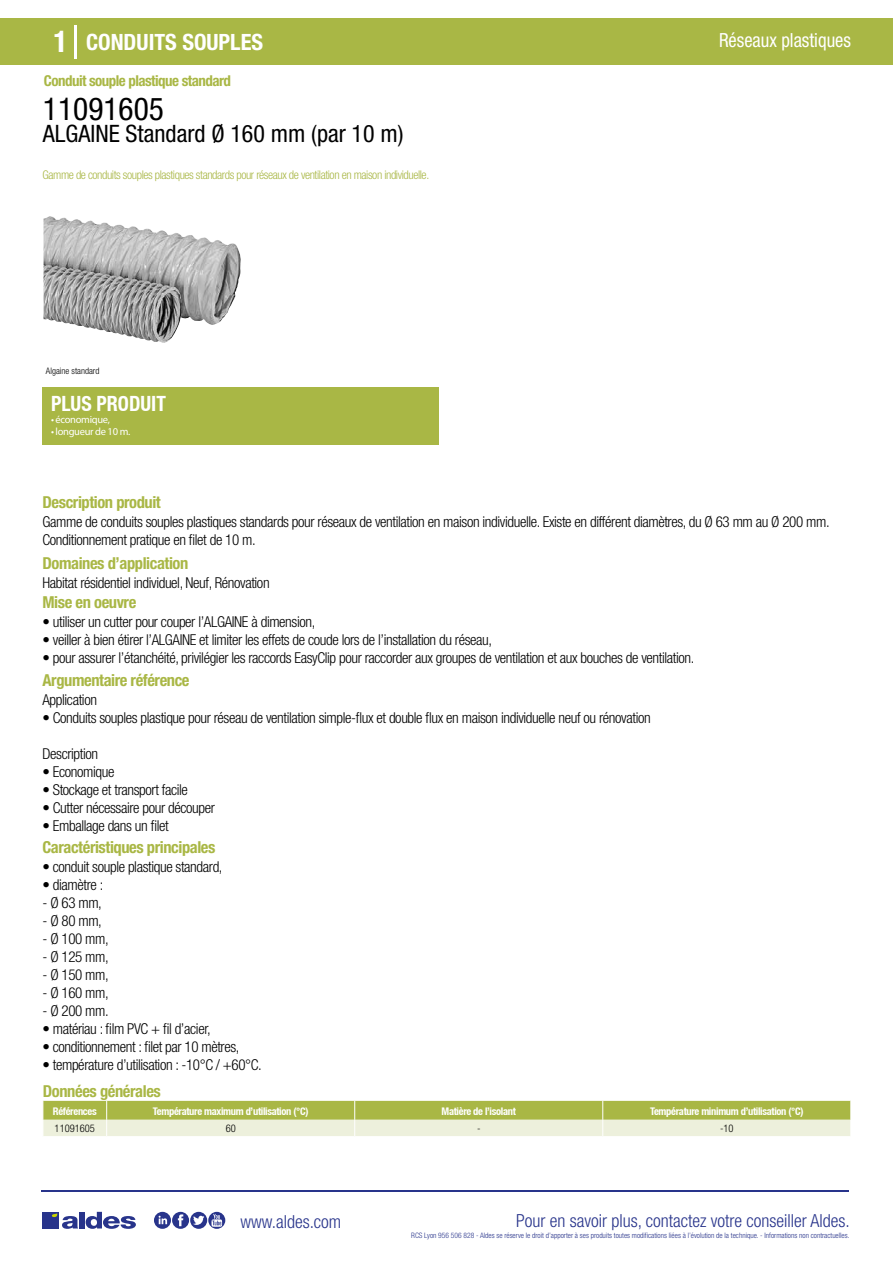
<style>
.page{position:relative;width:893px;height:1263px;background:#fff}
.page>*{position:absolute;margin:0;border:0;box-sizing:border-box;transform-origin:0 0}
.t1{font:condensed 31.5px "Helvetica Neue LT Std";color:#000}
.t2{font:condensed 24px "Helvetica Neue LT Std";color:#000}
.t3{font:700 condensed 22.5px "Helvetica Neue LT Std";color:#fff}
.t4{font:700 condensed 21px "Helvetica Neue";color:#fff;scale:.95 1}
.t5{font:condensed 19.5px "Helvetica Neue LT Std";color:#fff;scale:.95 1}
.t6{font:300 condensed 18px "Helvetica Neue";color:#28348b}
.t7{font:700 condensed 16.5px "Helvetica Neue LT Std";letter-spacing:-.025em;color:#a9b745}
.t8{font:300 condensed 15px/18px "Helvetica Neue LT Std";letter-spacing:-.025em;color:#000}
.t9{font:700 condensed 15px "Helvetica Neue LT Std";letter-spacing:-.035em;color:#a9b745}
.t10{font:300 condensed 12px "Helvetica Neue LT Std";letter-spacing:-.035em;color:#a9b745}
.t11{font:700 condensed 10.5px "Helvetica Neue";letter-spacing:-.03em;color:#fff}
.t12{font:10.5px "Myriad Pro";letter-spacing:-.03em;color:#fff}
.t13{font:300 condensed 10.5px "Helvetica Neue";color:#000}
.t14{font:300 condensed 9px "Helvetica Neue";color:#000}
.t15{font:300 condensed 7.5px "Helvetica Neue";color:#28348b}
.s1{font-size:30px}
</style>
<div class="page">
<div style="left:0;top:18px;width:893px;height:46px;background:#a9b745"></div>
<div style="left:43px;top:387px;width:396px;height:57px;background:#a9b745"></div>
<hr style="left:74px;top:25px;width:2px;height:33px;background:#fff">
<svg style="left:43px;top:216px;width:198px;height:127px"></svg>
<svg style="left:43px;top:1101px;width:808px;height:35px;background:#c9d18c"></svg>
<hr style="left:41px;top:1190px;width:808px;height:1px;background:#28348b">
<svg style="left:154px;top:1212px;width:71px;height:17px"></svg>
<div style="left:42px;top:1212px;width:17px;height:16px;background:#28348b"></div>
<div style="left:79px;top:1212px;width:5px;height:16px;background:#28348b"></div>
<svg style="left:86px;top:1212px;width:50px;height:17px"></svg>
<svg style="left:52px;top:1213px;width:26px;height:16px"></svg>
<h3 class="t3" style="left:54px;top:28px;width:211px"><span class="s1">1</span> CONDUITS SOUPLES</h3>
<h3 class="t5" style="left:719px;top:29px;width:140px">Réseaux plastiques</h3>
<p class="t9" style="left:44px;top:71px;width:189px">Conduit souple plastique standard</p>
<h1 class="t1" style="left:43px;top:91px;width:122px">11091605</h1>
<h2 class="t2" style="left:43px;top:120px;width:362px">ALGAINE Standard Ø 160 mm (par 10 m)</h2>
<p class="t10" style="left:43px;top:167px;width:388px">Gamme de conduits souples plastiques standards pour réseaux de ventilation en maison individuelle.</p>
<p class="t14" style="left:46px;top:365px;width:55px">Algaine standard</p>
<h3 class="t4" style="left:51px;top:391px;width:122px">PLUS PRODUIT</h3>
<p class="t12" style="left:51px;top:413px;width:60px">• économique,</p>
<p class="t12" style="left:51px;top:425px;width:81px">• longueur de 10 m.</p>
<p class="t7" style="left:43px;top:492px;width:120px">Description produit</p>
<p class="t8" style="left:43px;top:513px;width:789px">Gamme de conduits souples plastiques standards pour réseaux de ventilation en maison individuelle. Existe en différent diamètres, du Ø 63 mm au Ø 200 mm.<br>Conditionnement pratique en filet de 10 m.</p>
<p class="t8" style="left:43px;top:573px;width:229px">Habitat résidentiel individuel, Neuf, Rénovation</p>
<p class="t8" style="left:43px;top:613px;width:274px">• utiliser un cutter pour couper l’ALGAINE à dimension,</p>
<p class="t8" style="left:43px;top:631px;width:451px">• veiller à bien étirer l’ALGAINE et limiter les effets de coude lors de l’installation du réseau,</p>
<p class="t8" style="left:43px;top:649px;width:653px">• pour assurer l’étanchéité, privilégier les raccords EasyClip pour raccorder aux groupes de ventilation et aux bouches de ventilation.</p>
<p class="t7" style="left:43px;top:553px;width:147px">Domaines d’application</p>
<p class="t7" style="left:43px;top:592px;width:95px">Mise en oeuvre</p>
<p class="t7" style="left:43px;top:670px;width:149px">Argumentaire référence</p>
<p class="t8" style="left:43px;top:691px;width:56px">Application</p>
<p class="t8" style="left:43px;top:709px;width:610px">• Conduits souples plastique pour réseau de ventilation simple-flux et double flux en maison individuelle neuf ou rénovation</p>
<p class="t8" style="left:43px;top:745px;width:57px">Description</p>
<p class="t8" style="left:43px;top:763px;width:73px">• Economique</p>
<p class="t8" style="left:43px;top:781px;width:147px">• Stockage et transport facile</p>
<p class="t8" style="left:43px;top:799px;width:174px">• Cutter nécessaire pour découper</p>
<p class="t8" style="left:43px;top:817px;width:128px">• Emballage dans un filet</p>
<p class="t7" style="left:43px;top:837px;width:174px">Caractéristiques principales</p>
<p class="t8" style="left:43px;top:858px;width:182px">• conduit souple plastique standard,</p>
<p class="t8" style="left:43px;top:876px;width:62px">• diamètre :</p>
<p class="t8" style="left:43px;top:894px;width:61px">- Ø 63 mm,</p>
<p class="t8" style="left:43px;top:912px;width:61px">- Ø 80 mm,</p>
<p class="t8" style="left:43px;top:930px;width:68px">- Ø 100 mm,</p>
<p class="t8" style="left:43px;top:948px;width:68px">- Ø 125 mm,</p>
<p class="t8" style="left:43px;top:966px;width:68px">- Ø 150 mm,</p>
<p class="t8" style="left:43px;top:984px;width:68px">- Ø 160 mm,</p>
<p class="t8" style="left:43px;top:1002px;width:68px">- Ø 200 mm.</p>
<p class="t8" style="left:43px;top:1020px;width:170px">• matériau : film PVC + fil d’acier,</p>
<p class="t8" style="left:43px;top:1038px;width:198px">• conditionnement : filet par 10 mètres,</p>
<p class="t8" style="left:43px;top:1056px;width:221px">• température d’utilisation : -10°C / +60°C.</p>
<p class="t7" style="left:43px;top:1081px;width:119px">Données générales</p>
<p class="t11" style="left:53px;top:1105px;width:45px">Références</p>
<p class="t11" style="left:153px;top:1105px;width:157px">Température maximum d’utilisation (°C)</p>
<p class="t11" style="left:442px;top:1105px;width:76px">Matière de l’isolant</p>
<p class="t11" style="left:650px;top:1105px;width:155px">Température minimum d’utilisation (°C)</p>
<p class="t13" style="left:55px;top:1122px;width:42px">11091605</p>
<p class="t13" style="left:226px;top:1122px;width:12px">60</p>
<p class="t13" style="left:477px;top:1122px;width:5px">-</p>
<p class="t13" style="left:720px;top:1122px;width:15px">-10</p>
<p class="t6" style="left:240px;top:1211px;width:102px">www.aldes.com</p>
<p class="t6" style="left:516px;top:1211px;width:335px">Pour en savoir plus, contactez votre conseiller Aldes.</p>
<p class="t15" style="left:411px;top:1230px;width:440px">RCS Lyon 956 506 828 - Aldes se réserve le droit d’apporter à ses produits toutes modifications liées à l’évolution de la technique. - Informations non contractuelles.</p>
</div>
